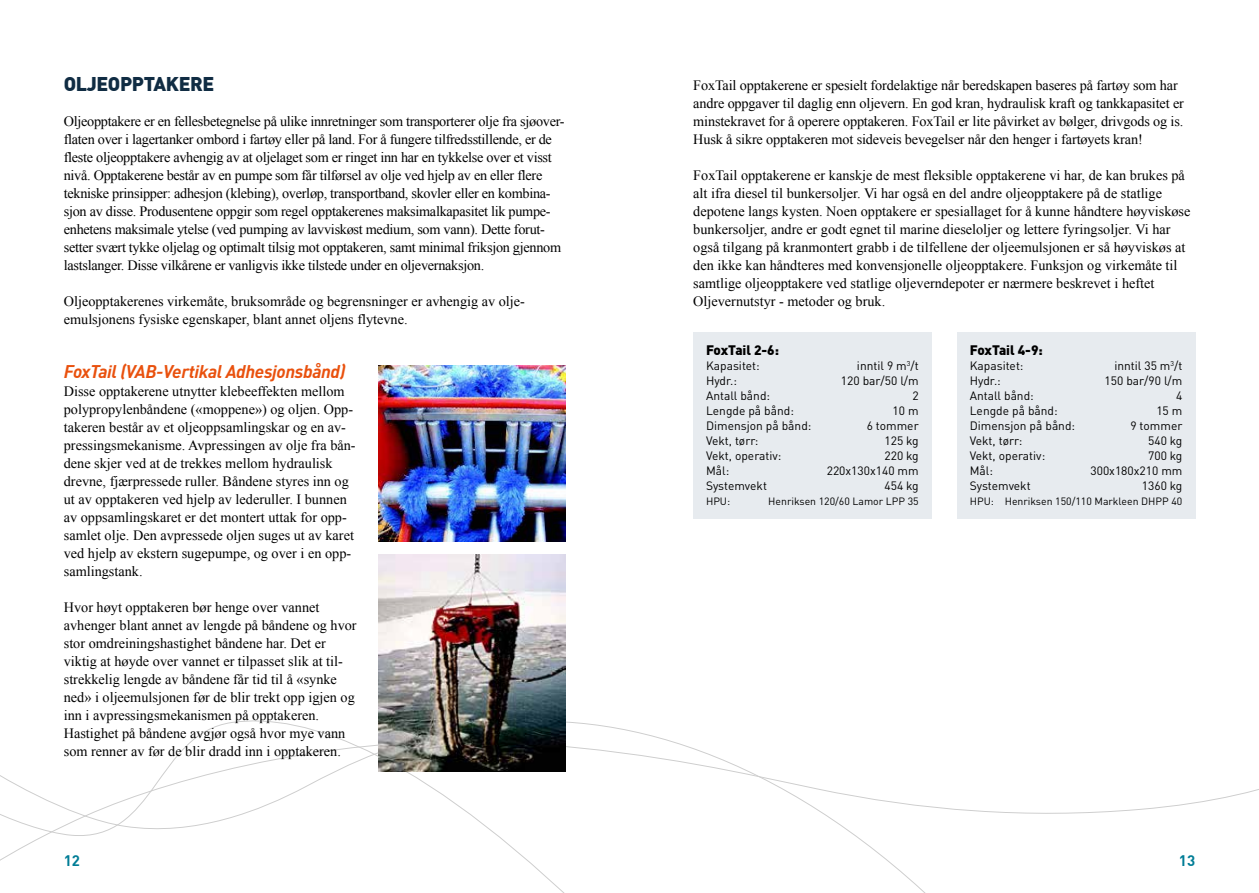
<style>
.page{position:relative;width:1259px;height:893px;background:#fff}
.page>*{position:absolute;margin:0;border:0;box-sizing:border-box;transform-origin:0 0}
.t1{font:900 19.5px "DIN";letter-spacing:-.02em;color:#102c43}
.t2{font:italic 700 18px "DIN";letter-spacing:-.02em;color:#e9510e}
.t3{font:700 15px "DIN";color:#007d96}
.t4{font:14.25px/18px "Times New Roman";color:#000}
.t5{font:14.25px/18px "Times New Roman";letter-spacing:-.02em;color:#000}
.t6{font:900 13.5px "DIN";letter-spacing:-.01em;color:#000}
.t7{font:12px "DINOT";color:#000}
.t8{font:10.5px "DINOT";color:#000}
</style>
<div class="page">
<svg style="left:0;top:720px;width:938px;height:173px"></svg>
<img style="left:378px;top:366px;width:188px;height:175px">
<img style="left:378px;top:555px;width:188px;height:217px">
<div style="left:957px;top:332px;width:238px;height:187px;background:#e7ebef"></div>
<div style="left:693px;top:332px;width:238px;height:187px;background:#e7ebef"></div>
<h1 class="t1" style="left:64px;top:71px;width:152px">OLJEOPPTAKERE</h1>
<p class="t5" style="left:64px;top:112px;width:502px">Oljeopptakere er en fellesbetegnelse på ulike innretninger som transporterer olje fra sjøover&shy;flaten over i lagertanker ombord i fartøy eller på land. For å fungere tilfredsstillende, er de fleste oljeopptakere avhengig av at oljelaget som er ringet inn har en tykkelse over et visst nivå. Opptakerene består av en pumpe som får tilførsel av olje ved hjelp av en eller flere tekniske prinsipper: adhesjon (klebing), overløp, transportband, skovler eller en kombina&shy;sjon av disse. Produsentene oppgir som regel opptakerenes maksimalkapasitet lik pumpe&shy;enhetens maksimale ytelse (ved pumping av lavviskøst medium, som vann). Dette forut&shy;setter svært tykke oljelag og optimalt tilsig mot opptakeren, samt minimal friksjon gjennom lastslanger. Disse vilkårene er vanligvis ikke tilstede under en oljevernaksjon.</p>
<p class="t4" style="left:64px;top:292px;width:461px">Oljeopptakerenes virkemåte, bruksområde og begrensninger er avhengig av olje&shy;emulsjonens fysiske egenskaper, blant annet oljens flytevne.</p>
<p class="t2" style="left:64px;top:360px;width:283px">FoxTail (VAB-Vertikal Adhesjonsbånd)</p>
<p class="t4" style="left:64px;top:382px;width:293px">Disse opptakerene utnytter klebeeffekten mellom polypropylenbåndene («moppene») og oljen. Opp&shy;takeren består av et oljeoppsamlingskar og en av&shy;pressingsmekanisme. Avpressingen av olje fra bån&shy;dene skjer ved at de trekkes mellom hydraulisk drevne, fjærpressede ruller. Båndene styres inn og ut av opptakeren ved hjelp av lederuller. I bunnen av oppsamlingskaret er det montert uttak for opp&shy;samlet olje. Den avpressede oljen suges ut av karet ved hjelp av ekstern sugepumpe, og over i en opp&shy;samlingstank.</p>
<p class="t4" style="left:64px;top:598px;width:294px">Hvor høyt opptakeren bør henge over vannet avhenger blant annet av lengde på båndene og hvor stor omdreiningshastighet båndene har. Det er viktig at høyde over vannet er tilpasset slik at til&shy;strekkelig lengde av båndene får tid til å «synke ned» i oljeemulsjonen før de blir trekt opp igjen og inn i avpressingsmekanismen på opptakeren.<br>Hastighet på båndene avgjør også hvor mye vann som renner av før de blir dradd inn i opptakeren.</p>
<p class="t4" style="left:693px;top:76px;width:492px">FoxTail opptakerene er spesielt fordelaktige når beredskapen baseres på fartøy som har andre oppgaver til daglig enn oljevern. En god kran, hydraulisk kraft og tankkapasitet er minstekravet for å operere opptakeren. FoxTail er lite påvirket av bølger, drivgods og is.<br>Husk å sikre opptakeren mot sideveis bevegelser når den henger i fartøyets kran!</p>
<p class="t4" style="left:693px;top:166px;width:499px">FoxTail opptakerene er kanskje de mest fleksible opptakerene vi har, de kan brukes på alt ifra diesel til bunkersoljer. Vi har også en del andre oljeopptakere på de statlige depotene langs kysten. Noen opptakere er spesiallaget for å kunne håndtere høyviskøse bunkersoljer, andre er godt egnet til marine dieseloljer og lettere fyringsoljer. Vi har også tilgang på kranmontert grabb i de tilfellene der oljeemulsjonen er så høyviskøs at den ikke kan håndteres med konvensjonelle oljeopptakere. Funksjon og virkemåte til samtlige oljeopptakere ved statlige oljeverndepoter er nærmere beskrevet i heftet Oljevernutstyr - metoder og bruk.</p>
<p class="t6" style="left:706px;top:341px;width:75px">FoxTail 2-6:</p>
<p class="t7" style="left:706px;top:358px;width:55px">Kapasitet:</p>
<p class="t7" style="left:857px;top:358px;width:63px">inntil 9 m<sup>3</sup>/t</p>
<p class="t7" style="left:706px;top:373px;width:33px">Hydr.:</p>
<p class="t7" style="left:841px;top:373px;width:79px">120 bar/50 l/m</p>
<p class="t7" style="left:706px;top:388px;width:66px">Antall bånd:</p>
<p class="t7" style="left:912px;top:388px;width:8px">2</p>
<p class="t7" style="left:706px;top:403px;width:89px">Lengde på bånd:</p>
<p class="t7" style="left:892px;top:403px;width:28px">10 m</p>
<p class="t7" style="left:706px;top:418px;width:107px">Dimensjon på bånd:</p>
<p class="t7" style="left:866px;top:418px;width:54px">6 tommer</p>
<p class="t7" style="left:706px;top:433px;width:54px">Vekt, tørr:</p>
<p class="t7" style="left:884px;top:433px;width:36px">125 kg</p>
<p class="t7" style="left:706px;top:448px;width:77px">Vekt, operativ:</p>
<p class="t7" style="left:884px;top:448px;width:36px">220 kg</p>
<p class="t7" style="left:706px;top:463px;width:25px">Mål:</p>
<p class="t7" style="left:826px;top:463px;width:93px">220x130x140 mm</p>
<p class="t7" style="left:706px;top:478px;width:62px">Systemvekt</p>
<p class="t7" style="left:884px;top:478px;width:36px">454 kg</p>
<p class="t8" style="left:706px;top:495px;width:26px">HPU:</p>
<p class="t8" style="left:768px;top:495px;width:152px">Henriksen 120/60 Lamor LPP 35</p>
<p class="t6" style="left:969px;top:341px;width:75px">FoxTail 4-9:</p>
<p class="t7" style="left:969px;top:358px;width:55px">Kapasitet:</p>
<p class="t7" style="left:1114px;top:358px;width:69px">inntil 35 m<sup>3</sup>/t</p>
<p class="t7" style="left:969px;top:373px;width:33px">Hydr.:</p>
<p class="t7" style="left:1104px;top:373px;width:79px">150 bar/90 l/m</p>
<p class="t7" style="left:969px;top:388px;width:66px">Antall bånd:</p>
<p class="t7" style="left:1176px;top:388px;width:8px">4</p>
<p class="t7" style="left:969px;top:403px;width:89px">Lengde på bånd:</p>
<p class="t7" style="left:1156px;top:403px;width:28px">15 m</p>
<p class="t7" style="left:969px;top:418px;width:107px">Dimensjon på bånd:</p>
<p class="t7" style="left:1130px;top:418px;width:54px">9 tommer</p>
<p class="t7" style="left:969px;top:433px;width:54px">Vekt, tørr:</p>
<p class="t7" style="left:1148px;top:433px;width:36px">540 kg</p>
<p class="t7" style="left:969px;top:448px;width:77px">Vekt, operativ:</p>
<p class="t7" style="left:1148px;top:448px;width:36px">700 kg</p>
<p class="t7" style="left:969px;top:463px;width:25px">Mål:</p>
<p class="t7" style="left:1090px;top:463px;width:93px">300x180x210 mm</p>
<p class="t7" style="left:969px;top:478px;width:62px">Systemvekt</p>
<p class="t7" style="left:1142px;top:478px;width:42px">1360 kg</p>
<p class="t8" style="left:969px;top:495px;width:214px">HPU: Henriksen 150/110 Markleen DHPP 40</p>
<p class="t3" style="left:64px;top:851px;width:18px">12</p>
<p class="t3" style="left:1179px;top:851px;width:18px">13</p>
</div>
